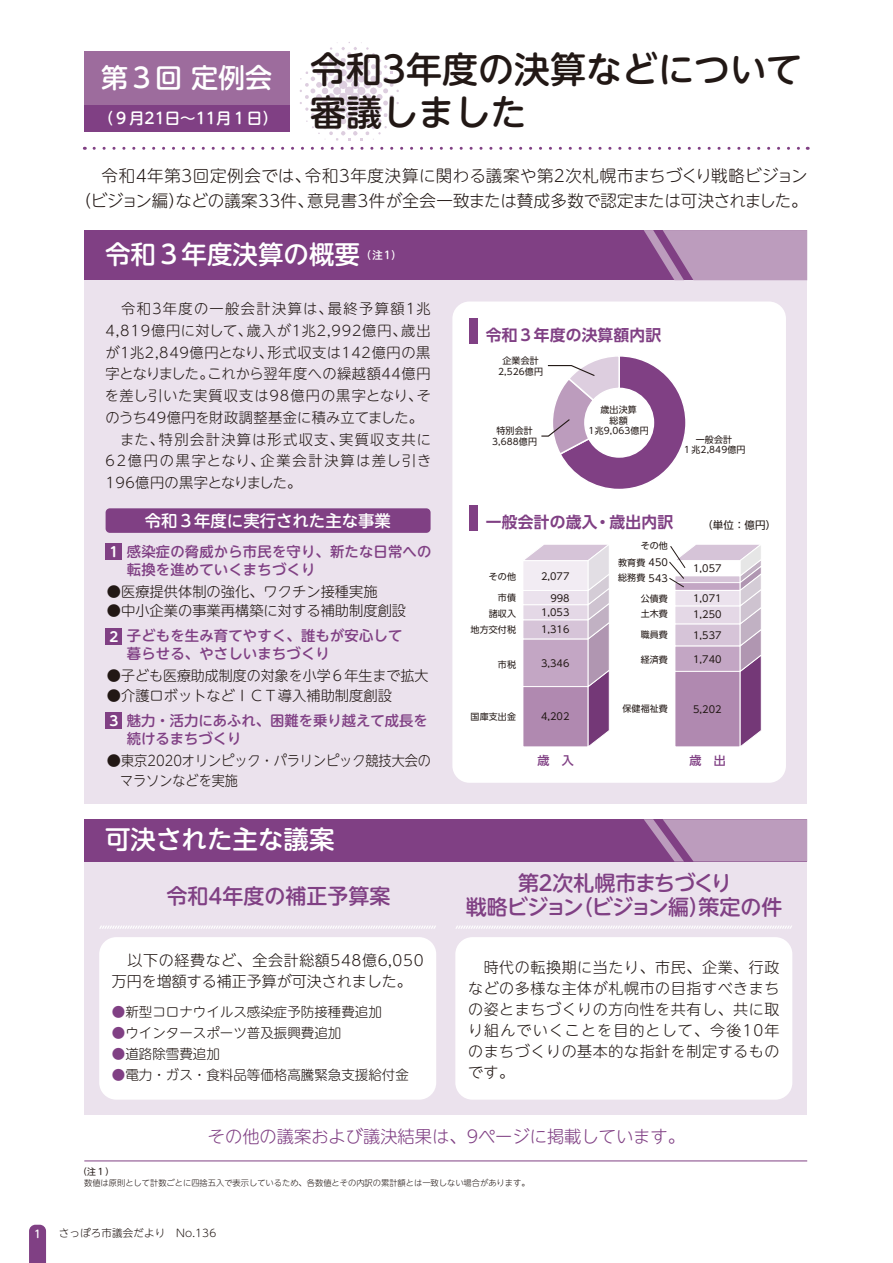
<style>
.page{position:relative;width:893px;height:1263px;background:#fff}
.page>*{position:absolute;margin:0;border:0;box-sizing:border-box;transform-origin:0 0}
.t1{font:500 36px/43.5px "UD Shin M Go Pro";color:#221815}
.t2{font:500 27px "UD Shin M Go Pro";color:#fff}
.t3{font:500 25.5px "UD Shin M Go Pro";color:#fff}
.t4{font:500 21px "UD Shin M Go Pro";color:#804084}
.t5{font:500 21px "UD Shin M Go Pro";letter-spacing:-.05em;color:#804084}
.t6{font:300 17.25px "UD Shin M Go Pro";color:#804084}
.t7{font:300 16.5px/25.5px "UD Shin M Go Pro";letter-spacing:.01em;color:#221815}
.t8{font:500 16.35px "UD Shin M Go Pro";color:#fff}
.t9{font:700 15.75px "UD Shin Go Pro De";letter-spacing:.015em;color:#804084}
.t10{font:500 15.45px "UD Shin M Go Pro";color:#fff}
.t11{font:300 15px/21px "UD Shin M Go Pro";letter-spacing:.04em;color:#221815;text-align:justify}
.t12{font:300 15px "UD Shin M Go Pro";color:#221815}
.t13{font:300 14.25px/19.5px "UD Shin M Go Pro";color:#221815}
.t14{font:500 14.25px/18px "UD Shin M Go Pro";letter-spacing:.015em;color:#804084}
.t15{font:300 14.25px "UD Shin M Go Pro";letter-spacing:.06em;color:#221815}
.t16{font:300 14.25px/21.8px "UD Shin M Go Pro";letter-spacing:.04em;color:#221815}
.t17{font:300 14.25px/21.8px "UD Shin M Go Pro";letter-spacing:.035em;color:#221815}
.t18{font:300 14.25px "UD Shin M Go Pro";letter-spacing:.045em;color:#221815}
.t19{font:300 14.25px "UD Shin M Go Pro";letter-spacing:.1em;color:#221815}
.t20{font:300 14.25px "UD Shin M Go Pro";letter-spacing:.095em;color:#221815}
.t21{font:300 14.25px "UD Shin M Go Pro";letter-spacing:.115em;color:#221815}
.t22{font:300 14.25px "UD Shin M Go Pro";letter-spacing:-.065em;color:#221815}
.t23{font:300 13.5px "UD Shin M Go Pro";color:#221815}
.t24{font:700 13.5px "UD Shin M Go Pro De";color:#fff}
.t25{font:500 12px "UD Shin Go Pro";color:#804084}
.t26{font:300 10.5px "UD Shin M Go Pro";letter-spacing:.015em;color:#221815}
.t27{font:10.5px "UD Shin Go Pro";color:#221815}
.t28{font:500 10.5px "UD Shin M Go Pro";color:#fff}
.t29{font:9.75px/14.5px "UD Shin Go Pro";color:#221815;text-align:right}
.t30{font:9px/10.5px "UD Shin Go Pro";letter-spacing:.015em;color:#221815;text-align:center}
.t31{font:9px "UD Shin M Go Pro";color:#221815}
.t32{font:300 8.25px "UD Shin M Go Pro";color:#221815}
.s1{font-size:9.75px}
.s2{color:#804084}
</style>
<div class="page">
<svg style="left:29px;top:1225px;width:17px;height:38px"></svg>
<div style="left:84px;top:861px;width:723px;height:253px;background:#ebe2ed"></div>
<div style="left:99px;top:937px;width:337px;height:163px;background:#fff;border-radius:17px"></div>
<div style="left:455px;top:937px;width:337px;height:163px;background:#fff;border-radius:17px"></div>
<div style="left:84px;top:819px;width:723px;height:42px;background:#804084"></div>
<div style="left:84px;top:230px;width:723px;height:50px;background:#804084"></div>
<div style="left:84px;top:51px;width:206px;height:54px;background:#9d6c9d"></div>
<div style="left:84px;top:280px;width:723px;height:524px;background:#ebe2ed"></div>
<div style="left:452px;top:301px;width:334px;height:482px;background:#fff;border-radius:17px"></div>
<div style="left:84px;top:105px;width:206px;height:26px;background:#804084"></div>
<svg style="left:299px;top:42px;width:100px;height:99px"></svg>
<svg style="left:94px;top:147px;width:714px;height:3px"></svg>
<svg style="left:644px;top:230px;width:163px;height:50px;background:#b28eb4"></svg>
<svg style="left:644px;top:819px;width:163px;height:42px;background:#b28db4"></svg>
<div style="left:106px;top:508px;width:325px;height:25px;background:#804084;border-radius:4px"></div>
<div style="left:106px;top:543px;width:16px;height:17px;background:#804084"></div>
<div style="left:106px;top:628px;width:16px;height:16px;background:#804084"></div>
<div style="left:106px;top:713px;width:16px;height:16px;background:#804084"></div>
<div style="left:469px;top:505px;width:8px;height:25px;background:#804084"></div>
<svg style="left:523px;top:544px;width:87px;height:203px;background:#cab2cb"></svg>
<hr style="left:84px;top:1160px;width:723px;height:1px;background:#804084">
<svg style="left:99px;top:925px;width:337px;height:4px"></svg>
<svg style="left:456px;top:925px;width:336px;height:4px"></svg>
<div style="left:469px;top:318px;width:8px;height:25px;background:#804084"></div>
<svg style="left:541px;top:356px;width:145px;height:133px"></svg>
<svg style="left:669px;top:544px;width:93px;height:203px"></svg>
<p class="t28" style="left:34px;top:1225px;width:8px">1</p>
<h2 class="t2" style="left:101px;top:56px;width:172px">第３回定例会</h2>
<p class="t10" style="left:98px;top:106px;width:181px">（９月21日～11月１日）</p>
<h1 class="t1" style="left:310px;top:45px;width:493px">令和3年度の決算などについて審議しました</h1>
<p class="t7" style="left:305px;top:162px;width:504px">令和３年度決算に関わる議案や第２次札幌市まちづくり戦略ビジョン</p>
<p class="t7" style="left:307px;top:162px;width:502px;text-indent:-223px">　令和４年第３回定例会では、<br>意見書3件が全会一致または賛成多数で認定または可決されました。</p>
<p class="t7" style="left:75px;top:187px;width:240px">（ビジョン編などの議案33件、</p>
<p class="t7" style="left:168px;top:187px;width:18px">）</p>
<h3 class="t3" style="left:105px;top:234px;width:256px">令和３年度決算の概要</h3>
<p class="t28" style="left:361px;top:246px;width:33px">（注１</p>
<p class="t28" style="left:391px;top:246px;width:12px">(</p>
<p class="t19" style="left:106px;top:297px;width:229px">　令和３年度の一般会計決算は、</p>
<p class="t19" style="left:328px;top:297px;width:104px">最終予算額１兆</p>
<p class="t15" style="left:247px;top:319px;width:162px">歳入が１兆2,992億円、</p>
<p class="t13" style="left:401px;top:320px;width:31px">歳出</p>
<p class="t18" style="left:106px;top:319px;width:148px">4,819億円に対して、</p>
<p class="t16" style="left:208px;top:341px;width:224px;text-indent:-102px">が１兆2,849億円となり、<br>これから翌年度への繰越額44億円</p>
<p class="t18" style="left:268px;top:341px;width:164px">形式収支は142億円の黒</p>
<p class="t22" style="left:106px;top:362px;width:110px">字となりました。</p>
<p class="t15" style="left:105px;top:384px;width:319px">を差し引いた実質収支は98億円の黒字となり、</p>
<p class="t13" style="left:105px;top:407px;width:319px">のうち49億円を財政調整基金に積み立てました。</p>
<p class="t13" style="left:339px;top:429px;width:93px">実質収支共に</p>
<p class="t13" style="left:417px;top:385px;width:16px">そ</p>
<p class="t20" style="left:159px;top:428px;width:187px">特別会計決算は形式収支、</p>
<p class="t13" style="left:106px;top:429px;width:60px">　また、</p>
<p class="t21" style="left:260px;top:449px;width:172px">企業会計決算は差し引き</p>
<p class="t17" style="left:106px;top:449px;width:197px">62億円の黒字となり、<br>196億円の黒字となりました。</p>
<p class="t8" style="left:145px;top:507px;width:248px">令和３年度に実行された主な事業</p>
<p class="t14" style="left:127px;top:541px;width:306px">感染症の脅威から市民を守り、新たな日常への転換を進めていくまちづくり</p>
<p class="t13" style="left:107px;top:581px;width:272px">●医療提供体制の強化、ワクチン接種実施</p>
<p class="t13" style="left:107px;top:600px;width:301px">●中小企業の事業再構築に対する補助制度創設</p>
<p class="t24" style="left:110px;top:541px;width:10px">1</p>
<p class="t14" style="left:127px;top:626px;width:277px">子どもを生み育てやすく、誰もが安心して暮らせる、やさしいまちづくり</p>
<p class="t13" style="left:107px;top:665px;width:323px">●子ども医療助成制度の対象を小学６年生まで拡大</p>
<p class="t13" style="left:107px;top:685px;width:286px">●介護ロボットなどＩＣＴ導入補助制度創設</p>
<p class="t24" style="left:110px;top:625px;width:10px">2</p>
<p class="t14" style="left:127px;top:711px;width:302px">魅力・活力にあふれ、困難を乗り越えて成長を続けるまちづくり</p>
<p class="t13" style="left:107px;top:750px;width:326px">●東京2020オリンピック・パラリンピック競技大会の　マラソンなどを実施</p>
<p class="t24" style="left:110px;top:710px;width:10px">3</p>
<h3 class="t3" style="left:105px;top:819px;width:231px">可決された主な議案</h3>
<h3 class="t4" style="left:145px;top:878px;width:246px">　令和4年度の補正予算案</h3>
<p class="t9" style="left:486px;top:323px;width:177px">令和３年度の決算額内訳</p>
<p class="t30" style="left:498px;top:355px;width:46px">企業会計<br>2,526億円</p>
<p class="t30" style="left:492px;top:425px;width:46px">特別会計<br>3,688億円</p>
<p class="t30" style="left:600px;top:404px;width:38px">歳出決算総額</p>
<p class="t30" style="left:589px;top:425px;width:62px">1兆9,063億円</p>
<p class="t30" style="left:696px;top:434px;width:38px">一般会計</p>
<p class="t30" style="left:682px;top:444px;width:65px">１兆2,849億円</p>
<p class="t9" style="left:486px;top:510px;width:113px">一般会計の歳入</p>
<p class="t9" style="left:595px;top:510px;width:80px">・歳出内訳</p>
<p class="t30" style="left:641px;top:540px;width:29px">その他</p>
<p class="t30" style="left:489px;top:571px;width:29px">その他</p>
<p class="t30" style="left:489px;top:589px;width:29px;line-height:15.8px;text-align:right">市債諸収入</p>
<p class="t30" style="left:471px;top:624px;width:47px">地方交付税</p>
<p class="t30" style="left:498px;top:659px;width:20px">市税</p>
<p class="t29" style="left:541px;top:569px;width:30px">2,077</p>
<p class="t29" style="left:541px;top:590px;width:30px">998<br>1,053</p>
<p class="t29" style="left:541px;top:622px;width:30px">1,316</p>
<p class="t29" style="left:541px;top:655px;width:30px">3,346</p>
<p class="t30" style="left:618px;top:554px;width:51px;line-height:15.5px;text-align:left">教育費 <span class="s1">450</span>総務費 <span class="s1">543</span></p>
<p class="t30" style="left:641px;top:608px;width:29px">土木費</p>
<p class="t30" style="left:641px;top:654px;width:29px">経済費</p>
<p class="t30" style="left:641px;top:593px;width:29px">公債費</p>
<p class="t30" style="left:641px;top:629px;width:29px">職員費</p>
<p class="t30" style="left:471px;top:711px;width:47px">国庫支出金</p>
<p class="t29" style="left:541px;top:709px;width:30px">4,202</p>
<p class="t30" style="left:622px;top:703px;width:47px">保健福祉費</p>
<p class="t25" style="left:537px;top:750px;width:38px">歳　入</p>
<p class="t27" style="left:702px;top:517px;width:76px">（単位：億円(</p>
<p class="t29" style="left:693px;top:561px;width:30px">1,057</p>
<p class="t29" style="left:693px;top:607px;width:30px">1,250</p>
<p class="t29" style="left:693px;top:591px;width:30px">1,071</p>
<p class="t29" style="left:693px;top:628px;width:30px">1,537</p>
<p class="t29" style="left:693px;top:651px;width:30px">1,740</p>
<p class="t29" style="left:693px;top:701px;width:30px">5,202</p>
<p class="t25" style="left:689px;top:750px;width:38px">歳　出</p>
<h3 class="t5" style="left:552px;top:866px;width:181px">次札幌市まちづくり</h3>
<h3 class="t4" style="left:518px;top:866px;width:22px">第</h3>
<h3 class="t4" style="left:535px;top:866px;width:22px">２</h3>
<h3 class="t4" style="left:466px;top:890px;width:120px">戦略ビジョン</h3>
<h3 class="t4" style="left:572px;top:890px;width:211px">（ビジョン編策定の件</h3>
<h3 class="t4" style="left:688px;top:890px;width:22px">）</h3>
<p class="t11" style="left:112px;top:949px;width:313px">　以下の経費など、全会計総額548億6,050</p>
<p class="t11" style="left:468px;top:956px;width:313px">　時代の転換期に当たり、市民、企業、行政</p>
<p class="t12" style="left:112px;top:969px;width:301px">万円を増額する補正予算が可決されました。</p>
<p class="t11" style="left:468px;top:977px;width:313px">などの多様な主体が札幌市の目指すべきまちの姿とまちづくりの方向性を共有し、共に取り組んでいくことを目的として、今後10年のまちづくりの基本的な指針を制定するものです。</p>
<p class="t23" style="left:112px;top:1001px;width:271px"><span class="s2">●</span>新型コロナウイルス感染症予防接種費追加</p>
<p class="t23" style="left:112px;top:1022px;width:231px"><span class="s2">●</span>ウインタースポーツ普及振興費追加</p>
<p class="t23" style="left:112px;top:1043px;width:109px"><span class="s2">●</span>道路除雪費追加</p>
<p class="t23" style="left:112px;top:1064px;width:298px"><span class="s2">●</span>電力・ガス・食料品等価格高騰緊急支援給付金</p>
<p class="t31" style="left:78px;top:1164px;width:37px">（注１(</p>
<p class="t6" style="left:208px;top:1123px;width:479px">その他の議案および議決結果は、9ページに掲載しています。</p>
<p class="t32" style="left:84px;top:1176px;width:447px">数値は原則として計数ごとに四捨五入で表示しているため、各数値とその内訳の累計額とは一致しない場合があります。</p>
<p class="t26" style="left:59px;top:1225px;width:159px">さっぽろ市議会だより　No.136</p>
</div>
